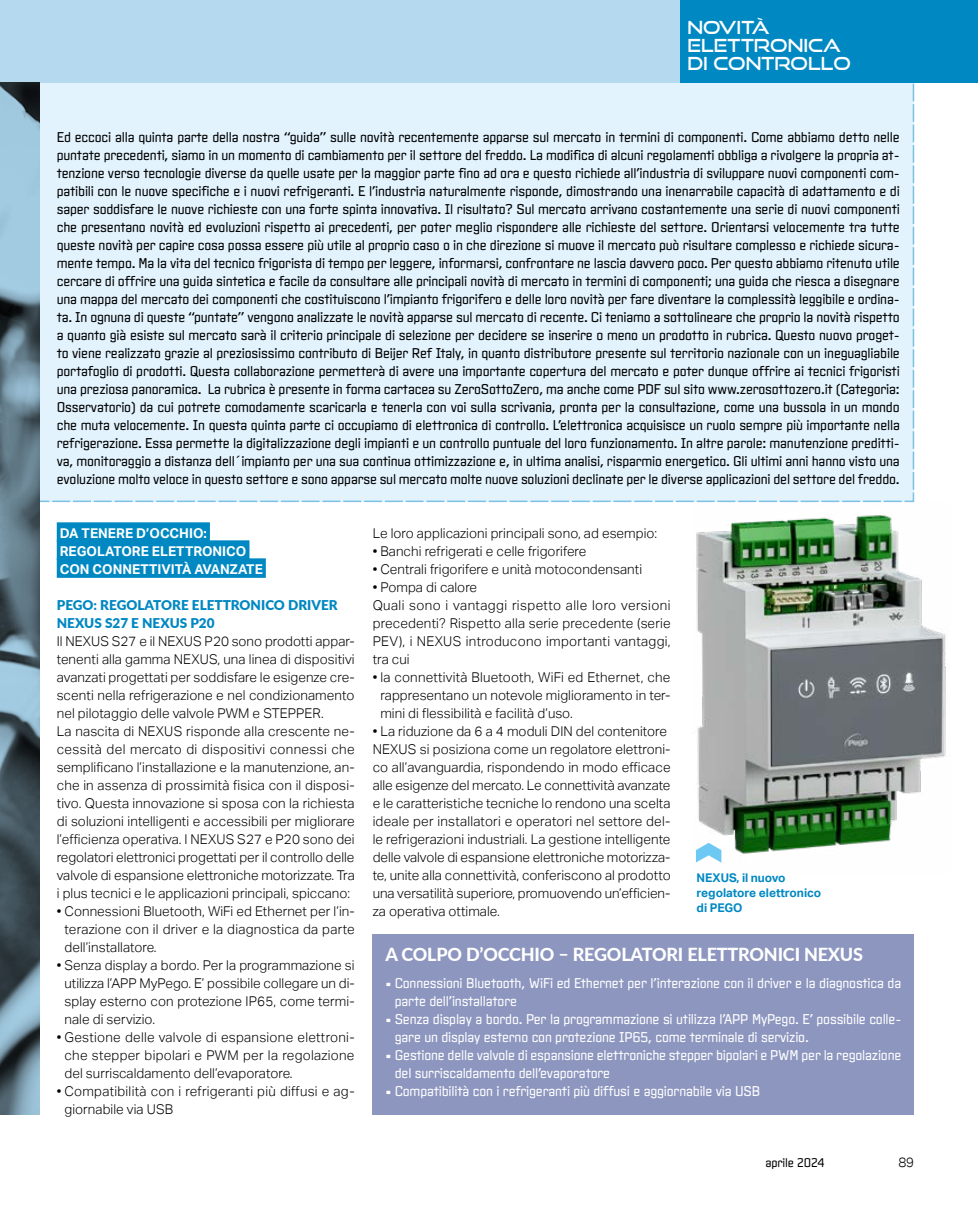
<style>
.page{position:relative;width:978px;height:1212px;background:#fff}
.page>*{position:absolute;margin:0;border:0;box-sizing:border-box;transform-origin:0 0}
.ZZ_BoxTitolo{font:800 18px "Lato";letter-spacing:-.01em;color:#fff}
.t1{font:18px "Good Times Rg";color:#fff}
.ZZ_BoxTesto{font:13.5px/18px "Clicker";letter-spacing:-.015em;color:#000;text-align:justify}
.ZZ_testo{font:300 13.5px/18px "Aktiv Grotesk";letter-spacing:.005em;color:#000;text-align:justify}
.ZZ_BoxTesto-2{font:13.5px/18px "Clicker";letter-spacing:-.015em;color:#fff}
.ZZ_testo-2{font:700 13.5px "Aktiv Grotesk";color:#fff}
.ZZ_Titoletto{font:900 13.5px/18px "Lato";color:#0088c2}
.ZZ_Didascalia{font:700 12px/15px "Aktiv Grotesk";letter-spacing:-.005em;color:#0088c2}
.t2{font:12px "Clicker";letter-spacing:-.01em;color:#000}
</style>
<div class="page">
<div style="left:40px;top:83px;width:875px;height:420px;background:#e2f3fd"></div>
<div style="left:0;top:0;width:978px;height:83px;background:#b5daef"></div>
<div style="left:680px;top:0;width:298px;height:83px;background:#0088c2"></div>
<img style="left:0;top:83px;width:40px;height:1031px">
<div style="left:57px;top:522px;width:153px;height:20px;background:#0088c2"></div>
<div style="left:57px;top:540px;width:192px;height:20px;background:#0088c2"></div>
<div style="left:57px;top:558px;width:209px;height:20px;background:#0088c2"></div>
<div style="left:373px;top:934px;width:541px;height:180px;background:#8d96bf"></div>
<img style="left:692px;top:502px;width:254px;height:361px">
<svg style="left:696px;top:843px;width:25px;height:20px"></svg>
<p class="t1" style="left:687px;top:17px;width:84px">NOVITÀ</p>
<p class="t1" style="left:687px;top:35px;width:155px">ELETTRONICA</p>
<p class="t1" style="left:687px;top:53px;width:165px">DI CONTROLLO</p>
<p class="ZZ_BoxTesto" style="left:57px;top:128px;width:845px">Ed eccoci alla quinta parte della nostra “guida” sulle novità recentemente apparse sul mercato in termini di componenti. Come abbiamo detto nelle puntate precedenti, siamo in un momento di cambiamento per il settore del freddo. La modifica di alcuni regolamenti obbliga a rivolgere la propria at&shy;tenzione verso tecnologie diverse da quelle usate per la maggior parte fino ad ora e questo richiede all’industria di sviluppare nuovi componenti com&shy;patibili con le nuove specifiche e i nuovi refrigeranti. E l’industria naturalmente risponde, dimostrando una inenarrabile capacità di adattamento e di saper soddisfare le nuove richieste con una forte spinta innovativa. Il risultato? Sul mercato arrivano costantemente una serie di nuovi componenti che presentano novità ed evoluzioni rispetto ai precedenti, per poter meglio rispondere alle richieste del settore. Orientarsi velocemente tra tutte queste novità per capire cosa possa essere più utile al proprio caso o in che direzione si muove il mercato può risultare complesso e richiede sicura&shy;mente tempo. Ma la vita del tecnico frigorista di tempo per leggere, informarsi, confrontare ne lascia davvero poco. Per questo abbiamo ritenuto utile cercare di offrire una guida sintetica e facile da consultare alle principali novità di mercato in termini di componenti; una guida che riesca a disegnare una mappa del mercato dei componenti che costituiscono l’impianto frigorifero e delle loro novità per fare diventare la complessità leggibile e ordina&shy;ta. In ognuna di queste “puntate” vengono analizzate le novità apparse sul mercato di recente. Ci teniamo a sottolineare che proprio la novità rispetto a quanto già esiste sul mercato sarà il criterio principale di selezione per decidere se inserire o meno un prodotto in rubrica. Questo nuovo proget&shy;to viene realizzato grazie al preziosissimo contributo di Beijer Ref Italy, in quanto distributore presente sul territorio nazionale con un ineguagliabile portafoglio di prodotti. Questa collaborazione permetterà di avere una importante copertura del mercato e poter dunque offrire ai tecnici frigoristi una preziosa panoramica. La rubrica è presente in forma cartacea su ZeroSottoZero, ma anche come PDF sul sito www.zerosottozero.it (Categoria:<br>Osservatorio) da cui potrete comodamente scaricarla e tenerla con voi sulla scrivania, pronta per la consultazione, come una bussola in un mondo che muta velocemente. In questa quinta parte ci occupiamo di elettronica di controllo. L’elettronica acquisisce un ruolo sempre più importante nella refrigerazione. Essa permette la digitalizzazione degli impianti e un controllo puntuale del loro funzionamento. In altre parole: manutenzione preditti&shy;va, monitoraggio a distanza dell´impianto per una sua continua ottimizzazione e, in ultima analisi, risparmio energetico. Gli ultimi anni hanno visto una evoluzione molto veloce in questo settore e sono apparse sul mercato molte nuove soluzioni declinate per le diverse applicazioni del settore del freddo.</p>
<p class="ZZ_testo-2" style="left:60px;top:525px;width:149px">DA TENERE D’OCCHIO:</p>
<p class="ZZ_testo-2" style="left:60px;top:543px;width:188px">REGOLATORE ELETTRONICO</p>
<p class="ZZ_testo-2" style="left:60px;top:561px;width:205px">CON CONNETTIVITÀ AVANZATE</p>
<p class="ZZ_Titoletto" style="left:57px;top:595px;width:282px">PEGO: REGOLATORE ELETTRONICO DRIVER<br>NEXUS S27 E NEXUS P20</p>
<p class="ZZ_testo" style="left:57px;top:632px;width:299px">Il NEXUS S27 e il NEXUS P20 sono prodotti appar&shy;tenenti alla gamma NEXUS, una linea di dispositivi avanzati progettati per soddisfare le esigenze cre&shy;scenti nella refrigerazione e nel condizionamento nel pilotaggio delle valvole PWM e STEPPER.</p>
<p class="ZZ_testo" style="left:57px;top:722px;width:300px">La nascita di NEXUS risponde alla crescente ne&shy;cessità del mercato di dispositivi connessi che semplificano l’installazione e la manutenzione, an&shy;che in assenza di prossimità fisica con il disposi&shy;tivo. Questa innovazione si sposa con la richiesta di soluzioni intelligenti e accessibili per migliorare l’efficienza operativa. I NEXUS S27 e P20 sono dei regolatori elettronici progettati per il controllo delle valvole di espansione elettroniche motorizzate. Tra i plus tecnici e le applicazioni principali, spiccano:</p>
<p class="ZZ_testo" style="left:65px;top:902px;width:292px;text-indent:-8px">• Connessioni Bluetooth, WiFi ed Ethernet per l’in&shy;terazione con il driver e la diagnostica da parte dell’installatore.</p>
<p class="ZZ_testo" style="left:65px;top:956px;width:292px;text-indent:-8px">• Senza display a bordo. Per la programmazione si utilizza l’APP MyPego. E’ possibile collegare un di&shy;splay esterno con protezione IP65, come termi&shy;nale di servizio.</p>
<p class="ZZ_testo" style="left:65px;top:1028px;width:292px;text-indent:-8px">• Gestione delle valvole di espansione elettroni&shy;che stepper bipolari e PWM per la regolazione del surriscaldamento dell’evaporatore.</p>
<p class="ZZ_testo" style="left:65px;top:1082px;width:292px;text-indent:-8px">• Compatibilità con i refrigeranti più diffusi e ag&shy;giornabile via USB</p>
<p class="ZZ_testo" style="left:373px;top:524px;width:286px">Le loro applicazioni principali sono, ad esempio:</p>
<p class="ZZ_testo" style="left:373px;top:542px;width:215px">• Banchi refrigerati e celle frigorifere</p>
<p class="ZZ_testo" style="left:373px;top:560px;width:271px">• Centrali frigorifere e unità motocondensanti</p>
<p class="ZZ_testo" style="left:373px;top:578px;width:106px">• Pompa di calore</p>
<p class="ZZ_testo" style="left:373px;top:596px;width:299px">Quali sono i vantaggi rispetto alle loro versioni precedenti? Rispetto alla serie precedente (serie PEV), i NEXUS introducono importanti vantaggi, tra cui</p>
<p class="ZZ_testo" style="left:380px;top:668px;width:292px;text-indent:-8px">• la connettività Bluetooth, WiFi ed Ethernet, che rappresentano un notevole miglioramento in ter&shy;mini di flessibilità e facilità d’uso.</p>
<p class="ZZ_testo" style="left:373px;top:722px;width:296px">• La riduzione da 6 a 4 moduli DIN del contenitore</p>
<p class="ZZ_testo" style="left:373px;top:740px;width:299px">NEXUS si posiziona come un regolatore elettroni&shy;co all’avanguardia, rispondendo in modo efficace alle esigenze del mercato. Le connettività avanzate e le caratteristiche tecniche lo rendono una scelta ideale per installatori e operatori nel settore del&shy;le refrigerazioni industriali. La gestione intelligente delle valvole di espansione elettroniche motorizza&shy;te, unite alla connettività, conferiscono al prodotto una versatilità superiore, promuovendo un’efficien&shy;za operativa ottimale.</p>
<p class="ZZ_BoxTitolo" style="left:385px;top:941px;width:479px">A COLPO D’OCCHIO – REGOLATORI ELETTRONICI NEXUS</p>
<p class="ZZ_BoxTesto-2" style="left:395px;top:974px;width:508px;text-indent:-9px">• Connessioni Bluetooth, WiFi ed Ethernet per l’interazione con il driver e la diagnostica da parte dell’installatore</p>
<p class="ZZ_BoxTesto-2" style="left:395px;top:1010px;width:508px;text-indent:-9px">• Senza display a bordo. Per la programmazione si utilizza l’APP MyPego. E’ possibile colle&shy;gare un display esterno con protezione IP65, come terminale di servizio.</p>
<p class="ZZ_BoxTesto-2" style="left:395px;top:1046px;width:508px;text-indent:-9px">• Gestione delle valvole di espansione elettroniche stepper bipolari e PWM per la regolazione del surriscaldamento dell’evaporatore</p>
<p class="ZZ_BoxTesto-2" style="left:385px;top:1082px;width:376px">• Compatibilità con i refrigeranti più diffusi e aggiornabile via USB</p>
<p class="ZZ_Didascalia" style="left:697px;top:871px;width:126px">NEXUS, il nuovo regolatore elettronico di PEGO</p>
<p class="t2" style="left:765px;top:1155px;width:61px">aprile 2024</p>
<p class="ZZ_testo" style="left:898px;top:1153px;width:17px">89</p>
</div>
